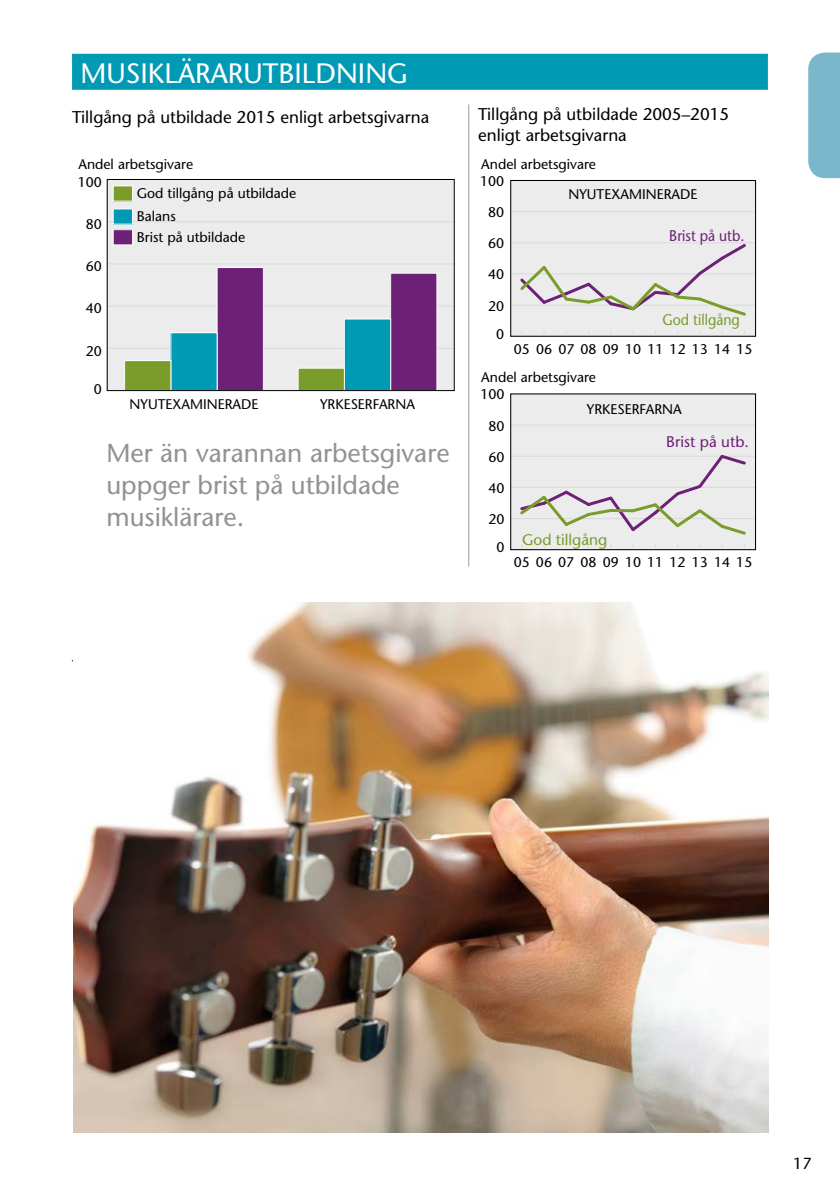
<style>
.page{position:relative;width:840px;height:1191px;background:#fff}
.page>*{position:absolute;margin:0;border:0;box-sizing:border-box;transform-origin:0 0}
.rubrik{font:500 28px "Stone Sans Std";color:#fff}
.utropstext{font:500 26px/32px "Stone Sans Std";color:#919291}
.t1{font:500 17px/21px "Stone Sans Std";color:#000}
.t2{font:500 16px "Stone Sans Std";color:#000}
.t3{font:500 15.4px "Stone Sans Std";color:#6d2176;scale:.91 1}
.t4{font:500 15.4px "Stone Sans Std";color:#799c2a;scale:.91 1}
.t5{font:500 15.4px "Stone Sans Std";color:#6d2176}
.t6{font:500 15.4px "Stone Sans Std";color:#799c2a}
.t7{font:500 14px "Stone Sans Std";color:#000}
</style>
<div class="page">
<hr style="left:468px;top:104px;width:1px;height:462px;background:#9c9c9d">
<img style="left:73px;top:602px;width:695px;height:531px">
<div style="left:72px;top:54px;width:695px;height:36px;background:#009ab5"></div>
<div style="left:106px;top:179px;width:347px;height:211px;background:#ececec"></div>
<hr style="left:107px;top:348px;width:347px;height:1px;background:#d9dada">
<hr style="left:107px;top:306px;width:347px;height:1px;background:#d9dada">
<hr style="left:107px;top:263px;width:347px;height:1px;background:#d9dada">
<hr style="left:107px;top:221px;width:347px;height:1px;background:#d9dada">
<div style="left:217px;top:267px;width:46px;height:123px;background:#6d2176"></div>
<div style="left:216px;top:267px;width:48px;height:124px;border:1px solid #fff"></div>
<div style="left:390px;top:273px;width:46px;height:117px;background:#6d2176"></div>
<div style="left:171px;top:333px;width:46px;height:57px;background:#009ab5"></div>
<div style="left:170px;top:332px;width:47px;height:59px;border:1px solid #fff"></div>
<div style="left:344px;top:319px;width:46px;height:71px;background:#009ab5"></div>
<div style="left:343px;top:318px;width:48px;height:73px;border:1px solid #fff"></div>
<div style="left:124px;top:360px;width:47px;height:30px;background:#799c2a"></div>
<div style="left:124px;top:360px;width:47px;height:31px;border:1px solid #fff"></div>
<div style="left:298px;top:368px;width:46px;height:22px;background:#799c2a"></div>
<div style="left:107px;top:179px;width:347px;height:212px;border:1px solid #000"></div>
<div style="left:113px;top:230px;width:19px;height:15px;background:#6d2176"></div>
<div style="left:113px;top:229px;width:20px;height:16px;border:1px solid #fff"></div>
<div style="left:113px;top:209px;width:19px;height:15px;background:#009ab5"></div>
<div style="left:113px;top:208px;width:20px;height:17px;border:1px solid #fff"></div>
<div style="left:113px;top:186px;width:19px;height:15px;background:#799c2a"></div>
<div style="left:113px;top:185px;width:20px;height:17px;border:1px solid #fff"></div>
<div style="left:510px;top:180px;width:245px;height:156px;background:#ececec"></div>
<hr style="left:510px;top:305px;width:245px;height:1px;background:#d9dada">
<hr style="left:510px;top:273px;width:245px;height:1px;background:#d9dada">
<hr style="left:510px;top:242px;width:245px;height:1px;background:#d9dada">
<hr style="left:510px;top:211px;width:245px;height:1px;background:#d9dada">
<svg style="left:520px;top:244px;width:226px;height:72px"></svg>
<div style="left:510px;top:180px;width:245px;height:157px;border:1px solid #000"></div>
<div style="left:510px;top:394px;width:245px;height:155px;background:#ececec"></div>
<hr style="left:510px;top:518px;width:245px;height:1px;background:#d9dada">
<hr style="left:510px;top:487px;width:245px;height:1px;background:#d9dada">
<hr style="left:510px;top:456px;width:245px;height:1px;background:#d9dada">
<hr style="left:510px;top:424px;width:245px;height:1px;background:#d9dada">
<svg style="left:520px;top:455px;width:226px;height:80px"></svg>
<div style="left:510px;top:393px;width:245px;height:157px;border:1px solid #000"></div>
<div style="left:808px;top:53px;width:31px;height:125px;background:#7bb7ca"></div>
<p class="rubrik" style="left:81px;top:57px;width:329px">MUSIKLÄRARUTBILDNING</p>
<p class="t1" style="left:72px;top:107px;width:358px">Tillgång på utbildade 2015 enligt arbetsgivarna</p>
<p class="t1" style="left:478px;top:104px;width:252px">Tillgång på utbildade 2005–2015 enligt arbetsgivarna</p>
<p class="t7" style="left:78px;top:156px;width:116px">Andel arbetsgivare</p>
<p class="t7" style="left:481px;top:156px;width:116px">Andel arbetsgivare</p>
<p class="t7" style="left:78px;top:174px;width:26px">100</p>
<p class="t7" style="left:137px;top:185px;width:161px">God tillgång på utbildade</p>
<p class="t7" style="left:480px;top:173px;width:26px">100</p>
<p class="t7" style="left:568px;top:186px;width:130px">NYUTEXAMINERADE</p>
<p class="t7" style="left:86px;top:216px;width:18px">80</p>
<p class="t7" style="left:137px;top:208px;width:41px">Balans</p>
<p class="t7" style="left:137px;top:229px;width:110px">Brist på utbildade</p>
<p class="t7" style="left:488px;top:204px;width:18px">80</p>
<p class="t7" style="left:488px;top:235px;width:18px">60</p>
<p class="t3" style="left:669px;top:227px;width:84px">Brist på utb.</p>
<p class="t7" style="left:86px;top:258px;width:18px">60</p>
<p class="t7" style="left:488px;top:266px;width:18px">40</p>
<p class="t7" style="left:86px;top:300px;width:18px">40</p>
<p class="t7" style="left:488px;top:297px;width:18px">20</p>
<p class="t7" style="left:496px;top:325px;width:10px">0</p>
<p class="t4" style="left:662px;top:311px;width:87px">God tillgång</p>
<p class="t7" style="left:86px;top:342px;width:18px">20</p>
<p class="t7" style="left:513px;top:340px;width:240px">05 06 07 08 09 10 11 12 13 14 15</p>
<p class="t7" style="left:94px;top:380px;width:10px">0</p>
<p class="t7" style="left:129px;top:396px;width:130px">NYUTEXAMINERADE</p>
<p class="t7" style="left:320px;top:396px;width:96px">YRKESERFARNA</p>
<p class="t7" style="left:481px;top:368px;width:116px">Andel arbetsgivare</p>
<p class="t7" style="left:480px;top:386px;width:26px">100</p>
<p class="t7" style="left:586px;top:400px;width:96px">YRKESERFARNA</p>
<p class="t7" style="left:488px;top:417px;width:18px">80</p>
<p class="utropstext" style="left:106px;top:436px;width:344px">Mer än varannan arbetsgivare uppger brist på utbildade musiklärare.</p>
<p class="t7" style="left:488px;top:448px;width:18px">60</p>
<p class="t7" style="left:488px;top:479px;width:18px">40</p>
<p class="t7" style="left:488px;top:511px;width:18px">20</p>
<p class="t5" style="left:666px;top:432px;width:84px">Brist på utb.</p>
<p class="t7" style="left:496px;top:539px;width:10px">0</p>
<p class="t6" style="left:522px;top:530px;width:87px">God tillgång</p>
<p class="t7" style="left:513px;top:554px;width:240px">05 06 07 08 09 10 11 12 13 14 15</p>
<p class="t2" style="left:792px;top:1153px;width:20px">17</p>
</div>
